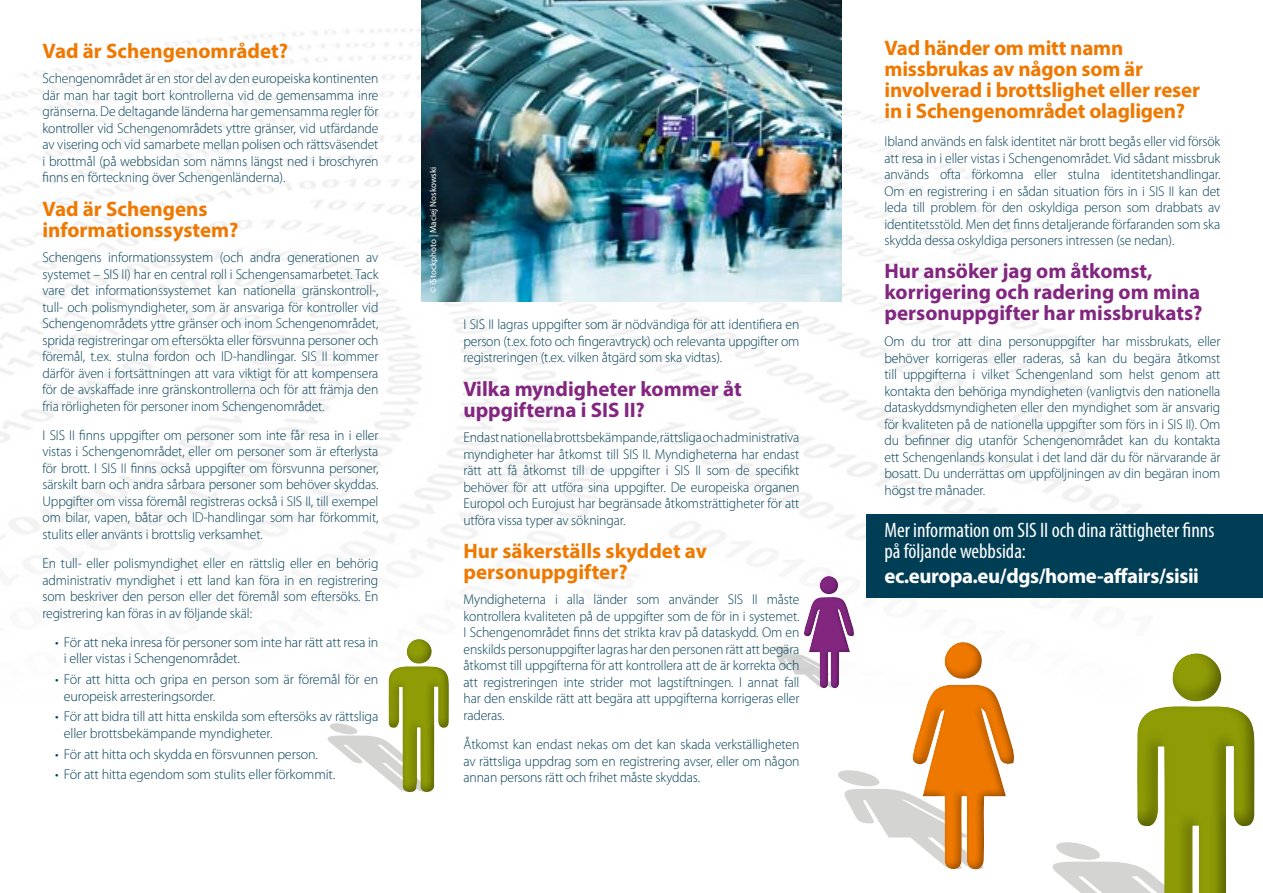
<style>
.page{position:relative;width:1263px;height:893px;background:#fff}
.page>*{position:absolute;margin:0;border:0;box-sizing:border-box;transform-origin:0 0}
.t1{font:700 21px/21px "Myriad Pro";letter-spacing:-.01em;color:#ef7900}
.t2{font:700 21px/21px "Myriad Pro";color:#822680}
.t3{font:condensed 21px/21px "Myriad Pro";color:#fff}
.t4{font:700 21px "Myriad Pro";letter-spacing:-.02em;color:#fff}
.t5{font:300 14.25px/16.5px "Myriad Pro";letter-spacing:-.01em;color:#003e55;text-align:justify;scale:.96 1}
.t6{font:300 14.25px/16.5px "Myriad Pro";letter-spacing:-.01em;color:#003e55}
.t7{font:9px "Myriad Pro";color:#fff}
</style>
<div class="page">
<img style="left:0;top:29px;width:1263px;height:788px">
<svg style="left:1041px;top:651px;width:93px;height:242px"></svg>
<div style="left:1134px;top:651px;width:120px;height:242px;background:#000;opacity:.4"></div>
<svg style="left:321px;top:638px;width:65px;height:155px"></svg>
<div style="left:386px;top:638px;width:63px;height:155px;background:#000;opacity:.4"></div>
<svg style="left:766px;top:575px;width:254px;height:295px"></svg>
<div style="left:804px;top:575px;width:51px;height:114px;background:#000;opacity:.4"></div>
<div style="left:866px;top:514px;width:397px;height:83px;background:#003e55"></div>
<img style="left:421px;top:0;width:421px;height:301px">
<h1 class="t1" style="left:43px;top:40px;width:247px">Vad är Schengenområdet?</h1>
<p class="t5" style="left:43px;top:70px;width:351px">Schengenområdet är en stor del av den europeiska kontinenten där man har tagit bort kontrollerna vid de gemensamma inre gränserna. De deltagande länderna har gemensamma regler för kontroller vid Schengenområdets yttre gränser, vid utfärdande av visering och vid samarbete mellan polisen och rättsväsendet i brottmål (på webbsidan som nämns längst ned i broschyren finns en förteckning över Schengenländerna).</p>
<h1 class="t1" style="left:43px;top:198px;width:198px">Vad är Schengens informationssystem?</h1>
<p class="t5" style="left:43px;top:249px;width:351px">Schengens informationssystem (och andra generationen av systemet – SIS II) har en central roll i Schengensamarbetet. Tack vare det informationssystemet kan nationella gränskontroll-, tull- och polismyndigheter, som är ansvariga för kontroller vid Schengenområdets yttre gränser och inom Schengenområdet, sprida registreringar om eftersökta eller försvunna personer och föremål, t.ex. stulna fordon och ID-handlingar. SIS II kommer därför även i fortsättningen att vara viktigt för att kompensera för de avskaffade inre gränskontrollerna och för att främja den fria rörligheten för personer inom Schengenområdet.</p>
<p class="t5" style="left:43px;top:427px;width:351px">I SIS II finns uppgifter om personer som inte får resa in i eller vistas i Schengenområdet, eller om personer som är efterlysta för brott. I SIS II finns också uppgifter om försvunna personer, särskilt barn och andra sårbara personer som behöver skyddas.<br>Uppgifter om vissa föremål registreras också i SIS II, till exempel om bilar, vapen, båtar och ID-handlingar som har förkommit, stulits eller använts i brottslig verksamhet.</p>
<p class="t5" style="left:43px;top:555px;width:351px">En tull- eller polismyndighet eller en rättslig eller en behörig administrativ myndighet i ett land kan föra in en registrering som beskriver den person eller det föremål som eftersöks. En registrering kan föras in av följande skäl:</p>
<p class="t6" style="left:64px;top:634px;width:316px;text-indent:-9px">• För att neka inresa för personer som inte har rätt att resa in i eller vistas i Schengenområdet.</p>
<p class="t6" style="left:64px;top:671px;width:316px;text-indent:-9px">• För att hitta och gripa en person som är föremål för en europeisk arresteringsorder.</p>
<p class="t6" style="left:64px;top:708px;width:316px;text-indent:-9px">• För att bidra till att hitta enskilda som eftersöks av rättsliga eller brottsbekämpande myndigheter.</p>
<p class="t6" style="left:55px;top:745px;width:264px">• För att hitta och skydda en försvunnen person.</p>
<p class="t6" style="left:55px;top:766px;width:281px">• För att hitta egendom som stulits eller förkommit.</p>
<p class="t7" style="left:428px;top:293px;width:128px;rotate:-90deg">© iStockphoto | Maciej Noskowski</p>
<p class="t5" style="left:463px;top:316px;width:351px">I SIS II lagras uppgifter som är nödvändiga för att identifiera en person (t.ex. foto och fingeravtryck) och relevanta uppgifter om registreringen (t.ex. vilken åtgärd som ska vidtas).</p>
<h1 class="t2" style="left:463px;top:378px;width:280px">Vilka myndigheter kommer åt uppgifterna i SIS II?</h1>
<p class="t5" style="left:463px;top:429px;width:351px">Endast nationella brottsbekämpande, rättsliga och administrativa myndigheter har åtkomst till SIS II. Myndigheterna har endast rätt att få åtkomst till de uppgifter i SIS II som de specifikt behöver för att utföra sina uppgifter. De europeiska organen Europol och Eurojust har begränsade åtkomsträttigheter för att utföra vissa typer av sökningar.</p>
<h1 class="t1" style="left:463px;top:540px;width:245px">Hur säkerställs skyddet av personuppgifter?</h1>
<p class="t5" style="left:463px;top:591px;width:351px">Myndigheterna i alla länder som använder SIS II måste kontrollera kvaliteten på de uppgifter som de för in i systemet.<br>I Schengenområdet finns det strikta krav på dataskydd. Om en enskilds personuppgifter lagras har den personen rätt att begära åtkomst till uppgifterna för att kontrollera att de är korrekta och att registreringen inte strider mot lagstiftningen. I annat fall har den enskilde rätt att begära att uppgifterna korrigeras eller raderas.</p>
<p class="t5" style="left:463px;top:736px;width:351px">Åtkomst kan endast nekas om det kan skada verkställigheten av rättsliga uppdrag som en registrering avser, eller om någon annan persons rätt och frihet måste skyddas.</p>
<h1 class="t1" style="left:884px;top:37px;width:317px">Vad händer om mitt namn missbrukas av någon som är involverad i brottslighet eller reser in i Schengenområdet olagligen?</h1>
<p class="t5" style="left:884px;top:133px;width:351px">Ibland används en falsk identitet när brott begås eller vid försök att resa in i eller vistas i Schengenområdet. Vid sådant missbruk används ofta förkomna eller stulna identitetshandlingar.<br>Om en registrering i en sådan situation förs in i SIS II kan det leda till problem för den oskyldiga person som drabbats av identitetsstöld. Men det finns detaljerande förfaranden som ska skydda dessa oskyldiga personers intressen (se nedan).</p>
<h1 class="t2" style="left:884px;top:259px;width:320px">Hur ansöker jag om åtkomst, korrigering och radering om mina personuppgifter har missbrukats?</h1>
<p class="t5" style="left:884px;top:333px;width:351px">Om du tror att dina personuppgifter har missbrukats, eller behöver korrigeras eller raderas, så kan du begära åtkomst till uppgifterna i vilket Schengenland som helst genom att kontakta den behöriga myndigheten (vanligtvis den nationella dataskyddsmyndigheten eller den myndighet som är ansvarig för kvaliteten på de nationella uppgifter som förs in i SIS II). Om du befinner dig utanför Schengenområdet kan du kontakta ett Schengenlands konsulat i det land där du för närvarande är bosatt. Du underrättas om uppföljningen av din begäran inom högst tre månader.</p>
<h1 class="t3" style="left:884px;top:519px;width:331px">Mer information om SIS II och dina rättigheter finns på följande webbsida:</h1>
<h1 class="t4" style="left:884px;top:562px;width:316px">ec.europa.eu/dgs/home-affairs/sisii</h1>
</div>
